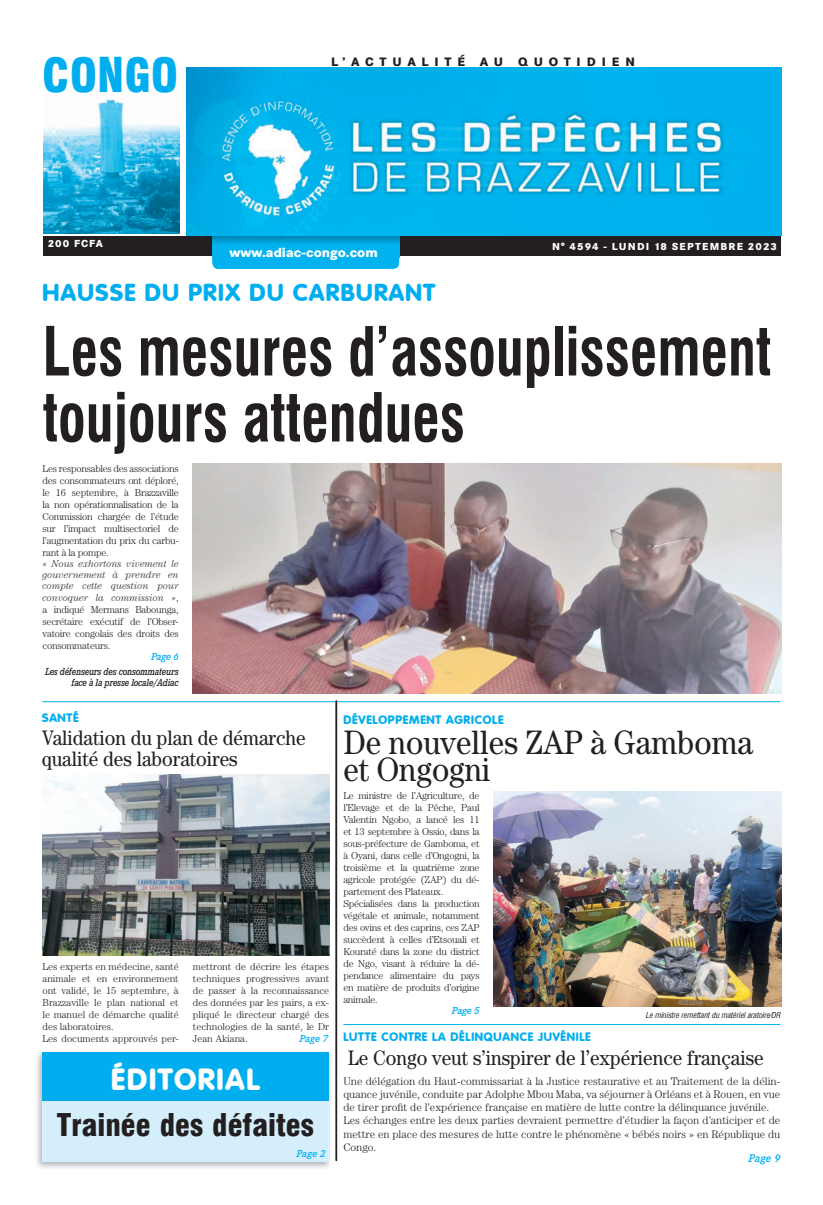
<style>
.page{position:relative;width:823px;height:1205px;background:#fff}
.page>*{position:absolute;margin:0;border:0;box-sizing:border-box;transform-origin:0 0}
.t1{font:700 66px/66px "Corporate Condensed";color:#231f20;scale:.87 1}
.t2{font:900 46px "Corporate Condensed";color:#00aeef}
.t3{font:34px/27px "Century";color:#231f20;scale:.91 1}
.t4{font:900 30px "Corporate Condensed";color:#231f20}
.t5{font:800 30px "Corporate Rounded";letter-spacing:.06em;color:#fff}
.t6{font:800 24px "Corporate Rounded";letter-spacing:.06em;color:#00aeef}
.t7{font:21px/21px "Century";color:#231f20;scale:.91 1}
.t8{font:800 13px "Corporate SBQ";color:#fff}
.t9{font:800 12px "Corporate Rounded";letter-spacing:.06em;color:#00aeef}
.t10{font:800 12px "Corporate SBQ";letter-spacing:.485em;color:#231f20}
.t11{font:300 11px/13.2px "Century";color:#231f20}
.t12{font:italic 500 11px "Corporate EBQ";color:#00aeef}
.t13{font:300 10px/12px "Century";letter-spacing:-.025em;color:#231f20;text-align:justify}
.t14{font:300 10px/12px "Century";color:#231f20}
.t15{font:italic 300 10px/11px "Century";color:#231f20;text-align:justify;scale:.95 1}
.t16{font:italic 500 10px/11px "Corporate EBQ";letter-spacing:-.025em;color:#231f20;text-align:right;scale:.89 1}
.t17{font:800 10px "Corporate SBQ";letter-spacing:.105em;color:#fff}
.t18{font:italic 500 10px "Corporate EBQ";letter-spacing:-.01em;color:#00aeef}
.t19{font:italic 8px "Corporate Condensed";color:#231f20}
.s1{font-style:italic}
</style>
<div class="page">
<div style="left:43px;top:236px;width:737px;height:19px;background:#231f20"></div>
<img style="left:43px;top:98px;width:136px;height:135px">
<img style="left:186px;top:67px;width:594px;height:169px">
<div style="left:212px;top:257px;width:187px;height:12px;background:#00b3ef"></div>
<svg style="left:212px;top:236px;width:187px;height:21px"></svg>
<img style="left:193px;top:463px;width:587px;height:230px">
<hr style="left:42px;top:701px;width:738px;height:1px;background:#00b3ef">
<img style="left:493px;top:791px;width:288px;height:215px">
<hr style="left:343px;top:1024px;width:437px;height:1px;background:#00b3ef">
<img style="left:37px;top:1052px;width:294px;height:116px">
<div style="left:42px;top:1052px;width:286px;height:49px;background:#00aeef"></div>
<img style="left:37px;top:1097px;width:294px;height:12px">
<img style="left:42px;top:1097px;width:286px;height:4px">
<div style="left:42px;top:1101px;width:286px;height:61px;background:#d4effb"></div>
<img style="left:43px;top:774px;width:286px;height:182px">
<svg style="left:335px;top:700px;width:1px;height:460px"></svg>
<h2 class="t2" style="left:42px;top:48px;width:137px">CONGO</h2>
<p class="t10" style="left:331px;top:54px;width:305px">L’ACTUALITÉ AU QUOTIDIEN</p>
<p class="t17" style="left:48px;top:237px;width:57px">200 FCFA</p>
<h3 class="t8" style="left:229px;top:245px;width:150px">www.adiac-congo.com</h3>
<p class="t17" style="left:552px;top:240px;width:226px">N° 4594 - LUNDI 18 SEPTEMBRE 2023</p>
<h3 class="t6" style="left:43px;top:278px;width:394px">HAUSSE DU PRIX DU CARBURANT</h3>
<h1 class="t1" style="left:43px;top:318px;width:838px">Les mesures d’assouplissement toujours attendues</h1>
<p class="t13" style="left:43px;top:462px;width:138px">Les responsables des associations des consommateurs ont déploré, le 16 septembre, à Brazzaville la non opérationnalisation de la Commission chargée de l’étude sur l’impact multisectoriel de l’augmentation du prix du carbu&shy;rant à la pompe.</p>
<p class="t15" style="left:43px;top:557px;width:145px">« Nous exhortons vivement le gouvernement à prendre en compte cette question pour</p>
<p class="t13" style="left:43px;top:591px;width:138px"><span class="s1">convoquer la commission »</span>, a indiqué Mermans Babounga, secrétaire exécutif de l’Obser&shy;vatoire congolais des droits des consommateurs.</p>
<p class="t18" style="left:151px;top:650px;width:29px">Page 6</p>
<p class="t16" style="left:45px;top:666px;width:152px">Les défenseurs des consommateurs face à la presse locale/Adiac</p>
<p class="t9" style="left:42px;top:710px;width:38px">SANTÉ</p>
<h3 class="t7" style="left:42px;top:727px;width:291px">Validation du plan de démarche qualité des laboratoires</h3>
<p class="t14" style="left:43px;top:961px;width:138px">Les experts en médecine, santé animale et en environnement ont validé, le 15 septembre, à<br>Brazzaville le plan national et le manuel de démarche qualité des laboratoires.<br>Les documents approuvés per-</p>
<p class="t13" style="left:193px;top:961px;width:138px">mettront de décrire les étapes techniques progressives avant de passer à la reconnaissance des données par les pairs, a ex&shy;pliqué le directeur chargé des technologies de la santé, le Dr Jean Akiana.</p>
<p class="t18" style="left:299px;top:1033px;width:30px">Page 7</p>
<h3 class="t5" style="left:111px;top:1061px;width:149px">ÉDITORIAL</h3>
<h3 class="t4" style="left:57px;top:1107px;width:259px">Trainée des défaites</h3>
<p class="t18" style="left:296px;top:1148px;width:30px">Page 2</p>
<p class="t9" style="left:343px;top:712px;width:162px">DÉVELOPPEMENT AGRICOLE</p>
<h3 class="t3" style="left:343px;top:728px;width:451px">De nouvelles ZAP à Gamboma et Ongogni</h3>
<p class="t13" style="left:343px;top:789px;width:138px;text-align:left">Le ministre de l’Agriculture, de l’Elevage et de la Pêche, Paul<br>Valentin Ngobo, a lancé les 11 et 13 septembre à Ossio, dans la sous-préfecture de Gamboma, et à Oyani, dans celle d’Ongogni, la troisième et la quatrième zone agricole protégée (ZAP) du dé&shy;partement des Plateaux.<br>Spécialisées dans la production végétale et animale, notamment des ovins et des caprins, ces ZAP succèdent à celles d’Etsouali et<br>Kouraté dans la zone du district de Ngo, visant à réduire la dé&shy;pendance alimentaire du pays en matière de produits d’origine animale.</p>
<p class="t18" style="left:451px;top:1004px;width:29px">Page 5</p>
<p class="t9" style="left:343px;top:1029px;width:249px">LUTTE CONTRE LA DÉLINQUANCE JUVÉNILE</p>
<h3 class="t7" style="left:348px;top:1046px;width:458px">Le Congo veut s’inspirer de l’expérience française</h3>
<p class="t19" style="left:645px;top:1010px;width:136px">Le ministre remettant du matériel aratoire/DR</p>
<p class="t11" style="left:343px;top:1074px;width:438px">Une délégation du Haut-commissariat à la Justice restaurative et au Traitement de la délin&shy;quance juvénile, conduite par Adolphe Mbou Maba, va séjourner à Orléans et à Rouen, en vue de tirer profit de l’expérience française en matière de lutte contre la délinquance juvénile.<br>Les échanges entre les deux parties devraient permettre d’étudier la façon d’anticiper et de mettre en place des mesures de lutte contre le phénomène « bébés noirs » en République du Congo.</p>
<p class="t12" style="left:748px;top:1151px;width:33px">Page 9</p>
</div>
